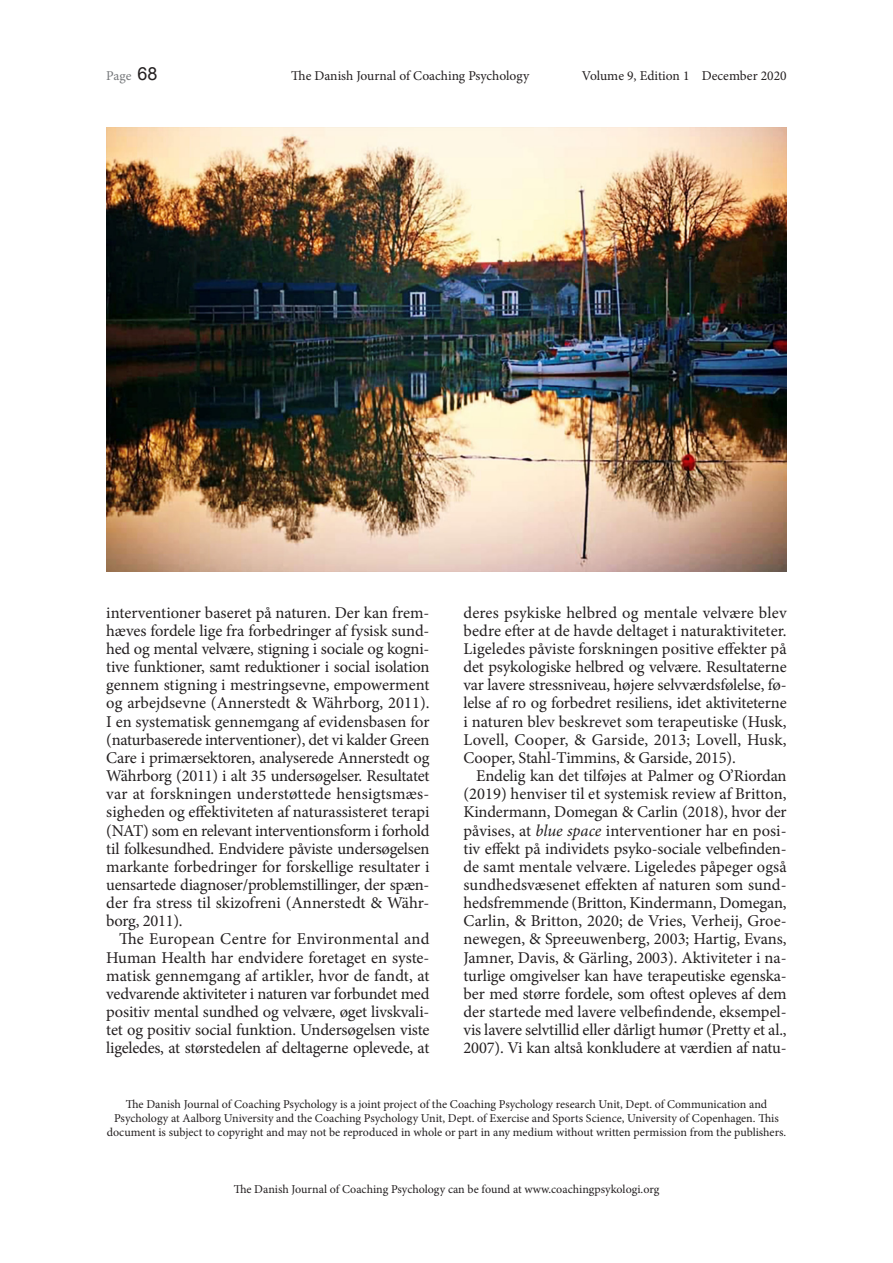
<style>
.page{position:relative;width:893px;height:1263px;background:#fff}
.page>*{position:absolute;margin:0;border:0;box-sizing:border-box;transform-origin:0 0}
.Normal0{font:16.5px/18.1px "Minion Pro";letter-spacing:-.01em;color:#231f20;text-align:justify}
.t1{font:13.5px "Minion Pro";color:#231f20}
.t2{font:13.5px "Minion Pro";color:#76787b}
.t3{font:12px/14.4px "Minion Pro";letter-spacing:-.005em;color:#231f20;text-align:center}
.s1{font-family:"Arial";font-size:18px;color:#231f20}
.s2{font-style:italic}
</style>
<div class="page">
<img style="left:106px;top:128px;width:681px;height:444px">
<p class="t2" style="left:106px;top:67px;width:53px">Page <span class="s1">68</span></p>
<p class="t1" style="left:291px;top:67px;width:240px">The Danish Journal of Coaching Psychology</p>
<p class="t1" style="left:582px;top:67px;width:206px">Volume 9, Edition 1 December 2020</p>
<p class="Normal0" style="left:106px;top:603px;width:325px">interventioner baseret på naturen. Der kan frem&shy;hæves fordele lige fra forbedringer af fysisk sund&shy;hed og mental velvære, stigning i sociale og kogni&shy;tive funktioner, samt reduktioner i social isolation gennem stigning i mestringsevne, empowerment og arbejdsevne (Annerstedt &amp; Währborg, 2011).<br>I en systematisk gennemgang af evidensbasen for (naturbaserede interventioner), det vi kalder Green Care i primærsektoren, analyserede Annerstedt og Währborg (2011) i alt 35 undersøgelser. Resultatet var at forskningen understøttede hensigtsmæs&shy;sigheden og effektiviteten af naturassisteret terapi (NAT) som en relevant interventionsform i forhold til folkesundhed. Endvidere påviste undersøgelsen markante forbedringer for forskellige resultater i uensartede diagnoser/problemstillinger, der spæn&shy;der fra stress til skizofreni (Annerstedt &amp; Währ&shy;borg, 2011).</p>
<p class="Normal0" style="left:106px;top:930px;width:325px;text-indent:13px">The European Centre for Environmental and Human Health har endvidere foretaget en syste&shy;matisk gennemgang af artikler, hvor de fandt, at vedvarende aktiviteter i naturen var forbundet med positiv mental sundhed og velvære, øget livskvali&shy;tet og positiv social funktion. Undersøgelsen viste ligeledes, at størstedelen af deltagerne oplevede, at</p>
<p class="Normal0" style="left:463px;top:603px;width:325px">deres psykiske helbred og mentale velvære blev bedre efter at de havde deltaget i naturaktiviteter.<br>Ligeledes påviste forskningen positive effekter på det psykologiske helbred og velvære. Resultaterne var lavere stressniveau, højere selvværdsfølelse, fø&shy;lelse af ro og forbedret resiliens, idet aktiviteterne i naturen blev beskrevet som terapeutiske (Husk, Lovell, Cooper, &amp; Garside, 2013; Lovell, Husk, Cooper, Stahl-Timmins, &amp; Garside, 2015).</p>
<p class="Normal0" style="left:463px;top:767px;width:325px;text-indent:13px">Endelig kan det tilføjes at Palmer og O’Riordan (2019) henviser til et systemisk review af Britton, Kindermann, Domegan &amp; Carlin (2018), hvor der påvises, at <span class="s2">blue space</span> interventioner har en posi&shy;tiv effekt på individets psyko-sociale velbefinden&shy;de samt mentale velvære. Ligeledes påpeger også sundhedsvæsenet effekten af naturen som sund&shy;hedsfremmende (Britton, Kindermann, Domegan, Carlin, &amp; Britton, 2020; de Vries, Verheij, Groe&shy;newegen, &amp; Spreeuwenberg, 2003; Hartig, Evans, Jamner, Davis, &amp; Gärling, 2003). Aktiviteter i na&shy;turlige omgivelser kan have terapeutiske egenska&shy;ber med større fordele, som oftest opleves af dem der startede med lavere velbefindende, eksempel&shy;vis lavere selvtillid eller dårligt humør (Pretty et al., 2007). Vi kan altså konkludere at værdien af natu-</p>
<p class="t3" style="left:107px;top:1097px;width:681px">The Danish Journal of Coaching Psychology is a joint project of the Coaching Psychology research Unit, Dept. of Communication and<br>Psychology at Aalborg University and the Coaching Psychology Unit, Dept. of Exercise and Sports Science, University of Copenhagen. This document is subject to copyright and may not be reproduced in whole or part in any medium without written permission from the publishers.</p>
<p class="t3" style="left:234px;top:1182px;width:427px">The Danish Journal of Coaching Psychology can be found at www.coachingpsykologi.org</p>
</div>
